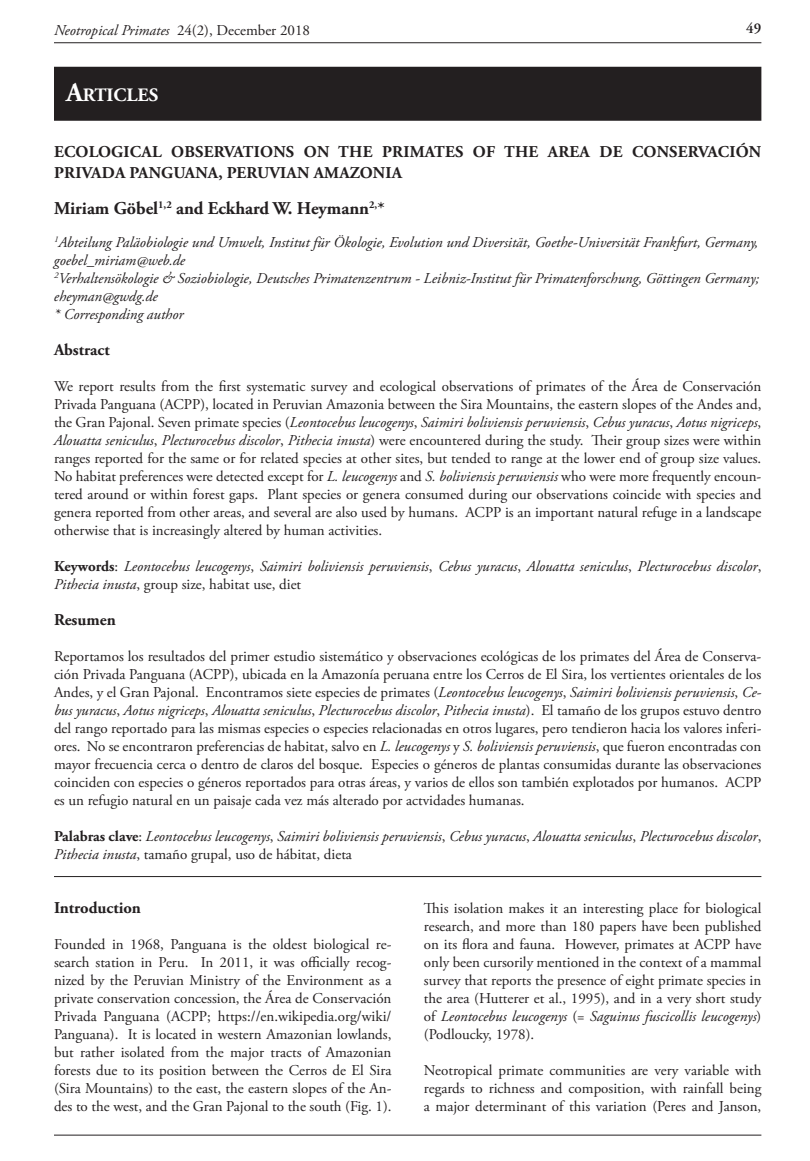
<style>
.page{position:relative;width:810px;height:1161px;background:#fff}
.page>*{position:absolute;margin:0;border:0;box-sizing:border-box;transform-origin:0 0}
.t1{font:700 18.9px "Adobe Garamond Pro";color:#fff}
.t2{font:700 18px "Adobe Garamond Pro";color:#231f20}
.t3{font:700 16.5px/21px "Adobe Garamond Pro";letter-spacing:.015em;color:#231f20}
.t4{font:15px/18px "Adobe Garamond Pro";color:#231f20;text-align:justify}
.t5{font:italic 15px/18px "Adobe Garamond Pro";color:#231f20}
.t6{font:600 15px "Adobe Garamond Pro";color:#231f20}
.s1{font-style:normal}
.s2{font-size:27px}
.s3{font-style:italic}
.s4{font-weight:700;font-style:normal}
</style>
<div class="page">
<hr style="left:54px;top:1135px;width:707px;height:1px;background:#231f20">
<hr style="left:54px;top:42px;width:707px;height:1px;background:#231f20">
<div style="left:54px;top:67px;width:707px;height:54px;background:#231f20"></div>
<hr style="left:54px;top:876px;width:707px;height:1px;background:#231f20">
<p class="t5" style="left:54px;top:22px;width:258px">Neotropical Primates <span class="s1">24(2), December 2018</span></p>
<p class="t6" style="left:746px;top:20px;width:17px">49</p>
<p class="t1" style="left:66px;top:84px;width:94px"><span class="s2">A</span>RTICLES</p>
<p class="t3" style="left:54px;top:141px;width:709px">ECOLOGICAL OBSERVATIONS ON THE PRIMATES OF THE AREA DE CONSERVACIÓN<br>PRIVADA PANGUANA, PERUVIAN AMAZONIA</p>
<p class="t2" style="left:54px;top:198px;width:332px">Miriam Göbel<sup>1,2</sup> and Eckhard W. Heymann<sup>2,</sup>*</p>
<p class="t5" style="left:54px;top:233px;width:707px"><sup>1</sup>Abteilung Paläobiologie und Umwelt, Institut für Ökologie, Evolution und Diversität, Goethe-Universität Frankfurt, Germany, goebel_miriam@web.de<br><sup>2</sup>Verhaltensökologie &amp; Soziobiologie, Deutsches Primatenzentrum - Leibniz-Institut für Primatenforschung, Göttingen Germany; eheyman@gwdg.de<br>* Corresponding author</p>
<p class="t3" style="left:54px;top:339px;width:57px">Abstract</p>
<p class="t4" style="left:54px;top:378px;width:709px">We report results from the first systematic survey and ecological observations of primates of the Área de Conservación Privada Panguana (ACPP), located in Peruvian Amazonia between the Sira Mountains, the eastern slopes of the Andes and, the Gran Pajonal. Seven primate species (<span class="s3">Leontocebus leucogenys</span>, <span class="s3">Saimiri boliviensis peruviensis</span>, <span class="s3">Cebus yuracus</span>, <span class="s3">Aotus nigriceps</span>, <span class="s3">Alouatta seniculus</span>, <span class="s3">Plecturocebus discolor</span>, <span class="s3">Pithecia inusta</span>) were encountered during the study. Their group sizes were within ranges reported for the same or for related species at other sites, but tended to range at the lower end of group size values.<br>No habitat preferences were detected except for <span class="s3">L. leucogenys</span> and <span class="s3">S. boliviensis peruviensis</span> who were more frequently encoun&shy;tered around or within forest gaps. Plant species or genera consumed during our observations coincide with species and genera reported from other areas, and several are also used by humans. ACPP is an important natural refuge in a landscape otherwise that is increasingly altered by human activities.</p>
<p class="t5" style="left:54px;top:557px;width:709px"><span class="s4">Keywords</span><span class="s1">:</span> Leontocebus leucogenys<span class="s1">,</span> Saimiri boliviensis peruviensis<span class="s1">,</span> Cebus yuracus<span class="s1">,</span> Alouatta seniculus<span class="s1">,</span> Plecturocebus discolor<span class="s1">,<br></span>Pithecia inusta<span class="s1">, group size, habitat use, diet</span></p>
<p class="t3" style="left:54px;top:609px;width:63px">Resumen</p>
<p class="t4" style="left:54px;top:648px;width:709px">Reportamos los resultados del primer estudio sistemático y observaciones ecológicas de los primates del Área de Conserva&shy;ción Privada Panguana (ACPP), ubicada en la Amazonía peruana entre los Cerros de El Sira, los vertientes orientales de los Andes, y el Gran Pajonal. Encontramos siete especies de primates (<span class="s3">Leontocebus leucogenys</span>, <span class="s3">Saimiri boliviensis peruviensis</span>, <span class="s3">Ce&shy;bus yuracus</span>, <span class="s3">Aotus nigriceps</span>, <span class="s3">Alouatta seniculus</span>, <span class="s3">Plecturocebus discolor</span>, <span class="s3">Pithecia inusta</span>). El tamaño de los grupos estuvo dentro del rango reportado para las mismas especies o especies relacionadas en otros lugares, pero tendieron hacia los valores inferi&shy;ores. No se encontraron preferencias de habitat, salvo en <span class="s3">L. leucogenys</span> y <span class="s3">S. boliviensis peruviensis</span>, que fueron encontradas con mayor frecuencia cerca o dentro de claros del bosque. Especies o géneros de plantas consumidas durante las observaciones coinciden con especies o géneros reportados para otras áreas, y varios de ellos son también explotados por humanos. ACPP es un refugio natural en un paisaje cada vez más alterado por actvidades humanas.</p>
<p class="t5" style="left:54px;top:827px;width:709px"><span class="s4">Palabras clave</span><span class="s1">:</span> Leontocebus leucogenys<span class="s1">,</span> Saimiri boliviensis peruviensis<span class="s1">,</span> Cebus yuracus<span class="s1">,</span> Alouatta seniculus<span class="s1">,</span> Plecturocebus discolor<span class="s1">,<br></span>Pithecia inusta<span class="s1">, tamaño grupal, uso de hábitat, dieta</span></p>
<p class="t3" style="left:54px;top:897px;width:89px">Introduction</p>
<p class="t4" style="left:54px;top:936px;width:339px">Founded in 1968, Panguana is the oldest biological re&shy;search station in Peru. In 2011, it was officially recog&shy;nized by the Peruvian Ministry of the Environment as a private conservation concession, the Área de Conservación Privada Panguana (ACPP; https://en.wikipedia.org/wiki/ Panguana). It is located in western Amazonian lowlands, but rather isolated from the major tracts of Amazonian forests due to its position between the Cerros de El Sira (Sira Mountains) to the east, the eastern slopes of the An&shy;des to the west, and the Gran Pajonal to the south (Fig. 1).</p>
<p class="t4" style="left:424px;top:900px;width:339px">This isolation makes it an interesting place for biological research, and more than 180 papers have been published on its flora and fauna. However, primates at ACPP have only been cursorily mentioned in the context of a mammal survey that reports the presence of eight primate species in the area (Hutterer et al., 1995), and in a very short study of <span class="s3">Leontocebus leucogenys</span> (= <span class="s3">Saguinus fuscicollis leucogenys</span>) (Podloucky, 1978).</p>
<p class="t4" style="left:424px;top:1062px;width:339px">Neotropical primate communities are very variable with regards to richness and composition, with rainfall being a major determinant of this variation (Peres and Janson,</p>
</div>
